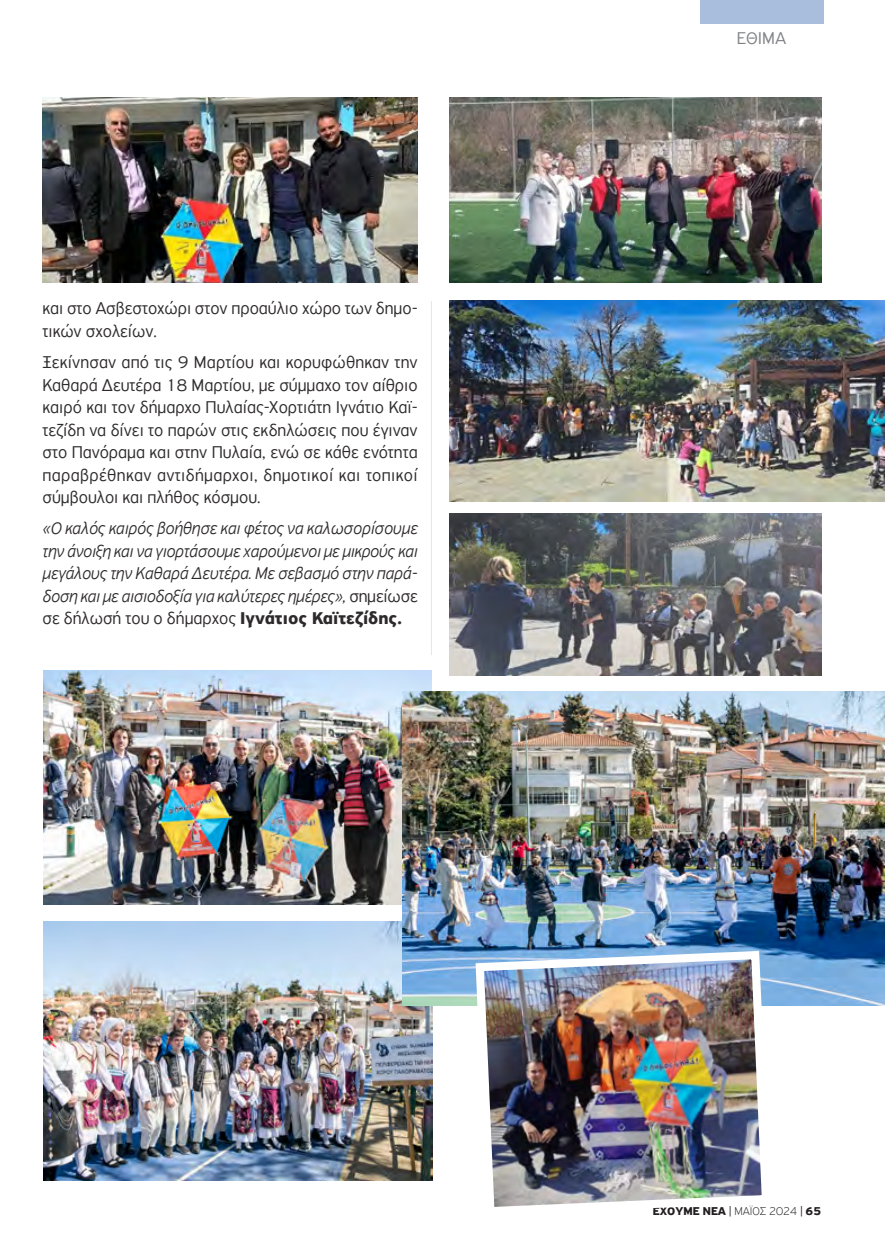
<style>
.page{position:relative;width:885px;height:1255px;background:#fff}
.page>*{position:absolute;margin:0;border:0;box-sizing:border-box;transform-origin:0 0}
.t1{font:300 18px/22.5px "PF Highway Sans Pro";color:#2d2a2b}
.t2{font:italic 300 18px/22.5px "PF Highway Sans Pro";letter-spacing:-.01em;color:#2d2a2b;text-align:justify}
.t3{font:300 18px "PF Highway Sans Pro";color:#808285}
.t4{font:700 12px "PF Highway Sans Pro";color:#231f20}
.s1{font-style:normal}
.s2{font-weight:700;font-style:normal}
.s3{font-weight:300}
.s4{font-weight:100}
</style>
<div class="page">
<div style="left:699px;top:0;width:124px;height:24px;background:#a9bddc"></div>
<hr style="left:431px;top:301px;width:1px;height:354px;background:#e6e7e8">
<img style="left:43px;top:98px;width:374px;height:185px">
<img style="left:449px;top:98px;width:371px;height:185px">
<img style="left:449px;top:513px;width:371px;height:162px">
<img style="left:449px;top:301px;width:435px;height:200px">
<img style="left:43px;top:921px;width:389px;height:259px">
<img style="left:43px;top:670px;width:388px;height:234px">
<img style="left:402px;top:691px;width:482px;height:314px">
<img style="left:471px;top:946px;width:303px;height:261px">
<p class="t1" style="left:43px;top:297px;width:376px">και στο Ασβεστοχώρι στον προαύλιο χώρο των δημο&shy;τικών σχολείων.</p>
<p class="t1" style="left:43px;top:351px;width:376px;text-align:justify">Ξεκίνησαν από τις 9 Μαρτίου και κορυφώθηκαν την Καθαρά Δευτέρα 18 Μαρτίου, με σύμμαχο τον αίθριο καιρό και τον δήμαρχο Πυλαίας-Χορτιάτη Ιγνάτιο Καϊ&shy;τεζίδη να δίνει το παρών στις εκδηλώσεις που έγιναν στο Πανόραμα και στην Πυλαία, ενώ σε κάθε ενότητα παραβρέθηκαν αντιδήμαρχοι, δημοτικοί και τοπικοί σύμβουλοι και πλήθος κόσμου.</p>
<p class="t2" style="left:43px;top:517px;width:376px">«Ο καλός καιρός βοήθησε και φέτος να καλωσορίσουμε την άνοιξη και να γιορτάσουμε χαρούμενοι με μικρούς και μεγάλους την Καθαρά Δευτέρα. Με σεβασμό στην παρά&shy;δοση και με αισιοδοξία για καλύτερες ημέρες», <span class="s1">σημείωσε σε δήλωσή του ο δήμαρχος</span> <span class="s2">Ιγνάτιος Καϊτεζίδης.</span></p>
<p class="t3" style="left:736px;top:27px;width:51px">ΕΘΙΜΑ</p>
<p class="t4" style="left:653px;top:1203px;width:170px">ΕΧΟΥΜΕ ΝΕΑ <span class="s3">|</span> <span class="s4">ΜΑΪΟΣ 2024</span> <span class="s3">|</span> 65</p>
</div>
